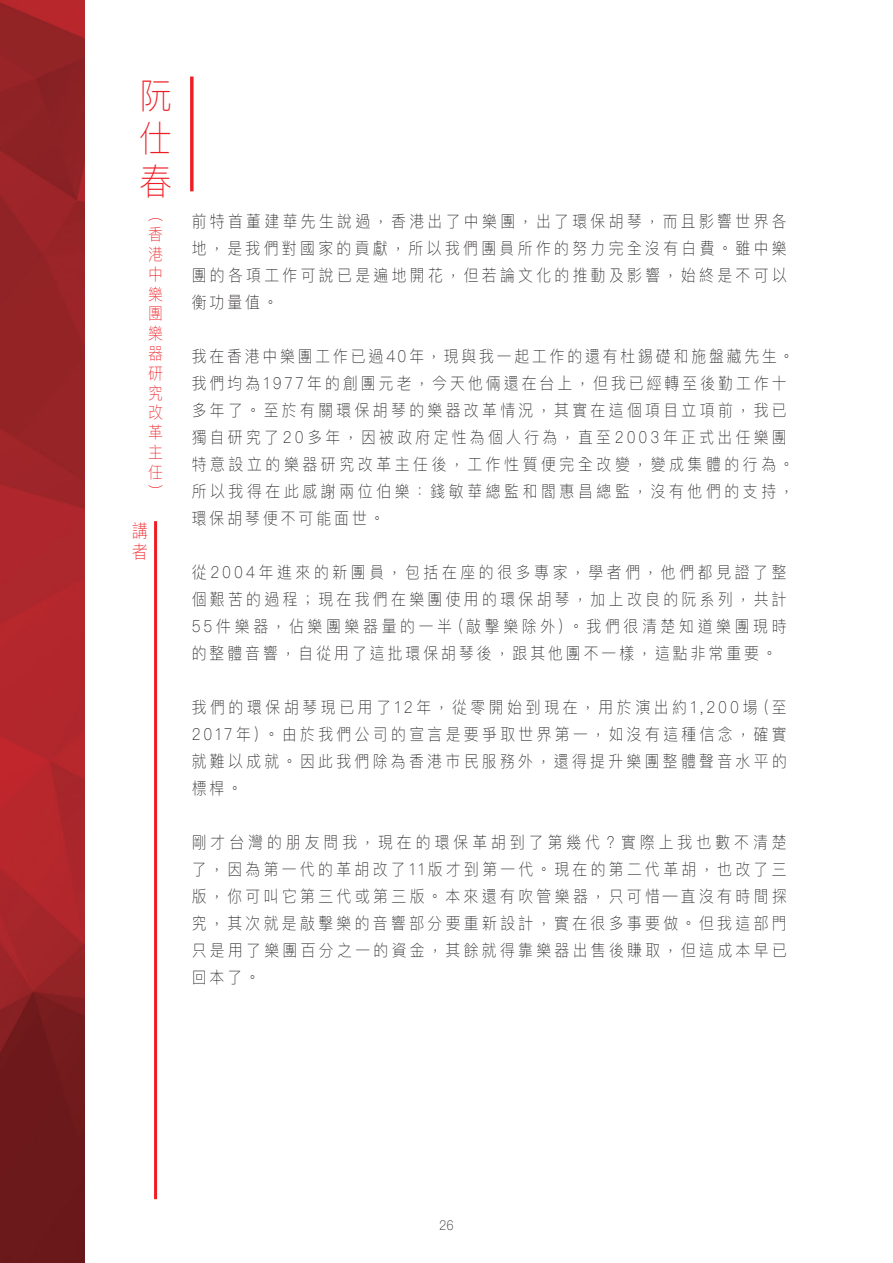
<style>
.page{position:relative;width:893px;height:1263px;background:#fff}
.page>*{position:absolute;margin:0;border:0;box-sizing:border-box;transform-origin:0 0}
.t1{font:100 36px/43.2px "Ping Fang HK";color:#ee1d23;text-align:justify;scale:.9 1}
.t2{font:100 18px/21.6px "Ping Fang HK";color:#ee1d23;scale:.9 1}
.t3{font:100 16.5px/27px "Ping Fang HK";letter-spacing:.225em;color:#231f20;text-align:justify;scale:.9 1}
.t4{font:100 16.5px/19.8px "Ping Fang HK";color:#ee1d23;text-align:justify;scale:.9 1}
.t5{font:100 13.5px "Ping Fang HK";color:#231f20;scale:.9 1}
</style>
<div class="page">
<img style="left:0;top:0;width:194px;height:1263px">
<hr style="left:154px;top:521px;width:3px;height:678px;background:#ee1d23">
<svg style="left:190px;top:77px;width:4px;height:114px"></svg>
<h1 class="t1" style="left:139px;top:73px;width:36px">阮仕春</h1>
<p class="t4" style="left:148px;top:204px;width:17px">︵香港中樂團樂器研究改革主任︶</p>
<p class="t2" style="left:132px;top:519px;width:19px">講者</p>
<p class="t3" style="left:192px;top:207px;width:663px">前特首董建華先生說過，香港出了中樂團，出了環保胡琴，而且影響世界各地，是我們對國家的貢獻，所以我們團員所作的努力完全沒有白費。雖中樂團的各項工作可說已是遍地開花，但若論文化的推動及影響，始終是不可以衡功量值。</p>
<p class="t3" style="left:192px;top:342px;width:671px;text-align:left">我在香港中樂團工作已過40年，現與我一起工作的還有杜錫礎和施盤藏先生。我們均為1977年的創團元老，今天他倆還在台上，但我已經轉至後勤工作十多年了。至於有關環保胡琴的樂器改革情況，其實在這個項目立項前，我已獨自研究了20多年，因被政府定性為個人行為，直至2003年正式出任樂團特意設立的樂器研究改革主任後，工作性質便完全改變，變成集體的行為。所以我得在此感謝兩位伯樂：錢敏華總監和閻惠昌總監，沒有他們的支持，環保胡琴便不可能面世。</p>
<p class="t3" style="left:192px;top:558px;width:663px">從2004年進來的新團員，包括在座的很多專家，學者們，他們都見證了整個艱苦的過程；現在我們在樂團使用的環保胡琴，加上改良的阮系列，共計55件樂器，佔樂團樂器量的一半（敲擊樂除外）。我們很清楚知道樂團現時的整體音響，自從用了這批環保胡琴後，跟其他團不一樣，這點非常重要。</p>
<p class="t3" style="left:192px;top:693px;width:663px">我們的環保胡琴現已用了12年，從零開始到現在，用於演出約1,200場（至2017年）。由於我們公司的宣言是要爭取世界第一，如沒有這種信念，確實就難以成就。因此我們除為香港市民服務外，還得提升樂團整體聲音水平的標桿。</p>
<p class="t3" style="left:192px;top:828px;width:663px">剛才台灣的朋友問我，現在的環保革胡到了第幾代？實際上我也數不清楚了，因為第一代的革胡改了11版才到第一代。現在的第二代革胡，也改了三版，你可叫它第三代或第三版。本來還有吹管樂器，只可惜—直沒有時間探究，其次就是敲擊樂的音響部分要重新設計，實在很多事要做。但我這部門只是用了樂團百分之一的資金，其餘就得靠樂器出售後賺取，但這成本早已回本了。</p>
<p class="t5" style="left:439px;top:1217px;width:18px">26</p>
</div>
